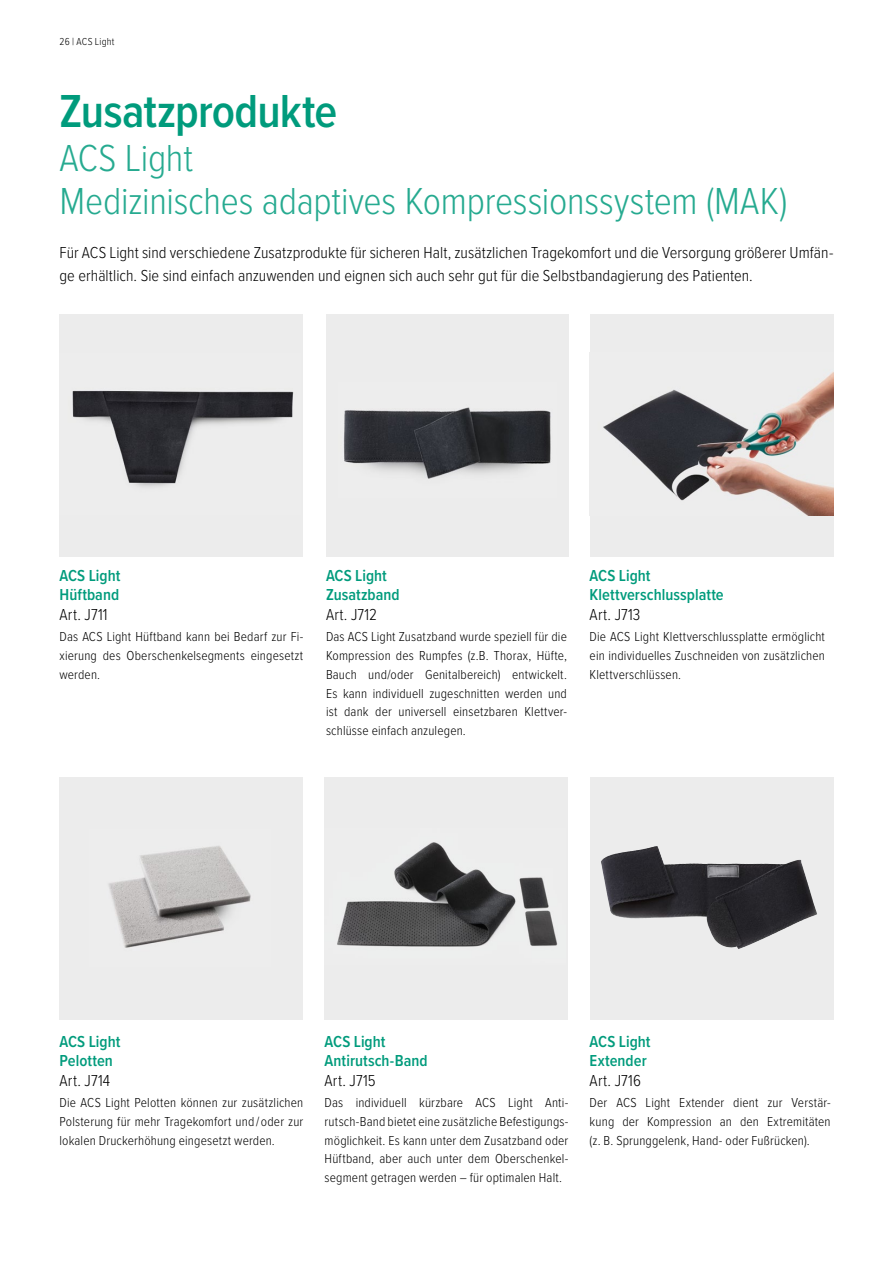
<style>
.page{position:relative;width:893px;height:1263px;background:#fff}
.page>*{position:absolute;margin:0;border:0;box-sizing:border-box;transform-origin:0 0}
.t1{font:600 48px "Proxima Nova Cond";letter-spacing:-.02em;color:#009b7c}
.t2{font:300 39px/43.5px "Proxima Nova Cond";letter-spacing:-.005em;color:#26aa90}
.t3{font:300 16.5px/22.5px "Proxima Nova Cond";color:#000}
.t4{font:600 16.5px/19.5px "Proxima Nova Cond";color:#009b7c}
.t5{font:300 13.5px/18.8px "Proxima Nova Cond";letter-spacing:.01em;color:#000;text-align:justify}
.t6{font:300 10.5px "Proxima Nova Cond";letter-spacing:.025em;color:#000}
</style>
<div class="page">
<div style="left:326px;top:315px;width:242px;height:242px;background:#ececec"></div>
<svg style="left:344px;top:407px;width:207px;height:72px"></svg>
<div style="left:60px;top:315px;width:243px;height:242px;background:#ececec"></div>
<img style="left:72px;top:390px;width:222px;height:97px">
<div style="left:590px;top:315px;width:243px;height:242px;background:#ececec"></div>
<img style="left:603px;top:372px;width:230px;height:143px">
<div style="left:60px;top:777px;width:243px;height:242px;background:#ececec"></div>
<img style="left:108px;top:846px;width:143px;height:102px">
<div style="left:325px;top:777px;width:243px;height:242px;background:#ececec"></div>
<img style="left:337px;top:842px;width:221px;height:105px">
<svg style="left:590px;top:777px;width:243px;height:242px;background:#c0bfc0"></svg>
<img style="left:625px;top:846px;width:32px;height:6px">
<p class="t6" style="left:60px;top:33px;width:57px">26 | ACS Light</p>
<h1 class="t1" style="left:60px;top:76px;width:279px">Zusatzprodukte</h1>
<h2 class="t2" style="left:60px;top:134px;width:730px">ACS Light<br>Medizinisches adaptives Kompressionssystem (MAK)</h2>
<p class="t3" style="left:60px;top:240px;width:775px">Für ACS Light sind verschiedene Zusatzprodukte für sicheren Halt, zusätzlichen Tragekomfort und die Versorgung größerer Umfän&shy;ge erhältlich. Sie sind einfach anzuwenden und eignen sich auch sehr gut für die Selbstbandagierung des Patienten.</p>
<p class="t4" style="left:60px;top:565px;width:62px">ACS Light<br>Hüftband</p>
<p class="t3" style="left:60px;top:603px;width:50px">Art. J711</p>
<p class="t5" style="left:60px;top:627px;width:245px">Das ACS Light Hüftband kann bei Bedarf zur Fi&shy;xierung des Oberschenkelsegments eingesetzt werden.</p>
<p class="t4" style="left:326px;top:565px;width:75px">ACS Light<br>Zusatzband</p>
<p class="t3" style="left:326px;top:603px;width:52px">Art. J712</p>
<p class="t5" style="left:326px;top:627px;width:242px">Das ACS Light Zusatzband wurde speziell für die Kompression des Rumpfes (z.B. Thorax, Hüfte, Bauch und/oder Genitalbereich) entwickelt.<br>Es kann individuell zugeschnitten werden und ist dank der universell einsetzbaren Klettver&shy;schlüsse einfach anzulegen.</p>
<p class="t4" style="left:590px;top:565px;width:136px">ACS Light<br>Klettverschlussplatte</p>
<p class="t3" style="left:590px;top:603px;width:52px">Art. J713</p>
<p class="t5" style="left:590px;top:627px;width:237px">Die ACS Light Klettverschlussplatte ermöglicht ein individuelles Zuschneiden von zusätzlichen Klettverschlüssen.</p>
<p class="t4" style="left:60px;top:1031px;width:62px">ACS Light<br>Pelotten</p>
<p class="t3" style="left:60px;top:1069px;width:52px">Art. J714</p>
<p class="t5" style="left:60px;top:1092px;width:245px">Die ACS Light Pelotten können zur zusätzlichen Polsterung für mehr Tragekomfort und / oder zur lokalen Druckerhöhung eingesetzt werden.</p>
<p class="t4" style="left:325px;top:1031px;width:104px">ACS Light<br>Antirutsch-Band</p>
<p class="t3" style="left:325px;top:1069px;width:53px">Art. J715</p>
<p class="t5" style="left:325px;top:1092px;width:245px">Das individuell kürzbare ACS Light Anti&shy;rutsch-Band bietet eine zusätzliche Befestigungs&shy;möglichkeit. Es kann unter dem Zusatzband oder Hüftband, aber auch unter dem Oberschenkel&shy;segment getragen werden – für optimalen Halt.</p>
<p class="t4" style="left:590px;top:1031px;width:62px">ACS Light<br>Extender</p>
<p class="t3" style="left:590px;top:1069px;width:53px">Art. J716</p>
<p class="t5" style="left:590px;top:1092px;width:242px">Der ACS Light Extender dient zur Verstär&shy;kung der Kompression an den Extremitäten (z. B. Sprunggelenk, Hand- oder Fußrücken).</p>
</div>
